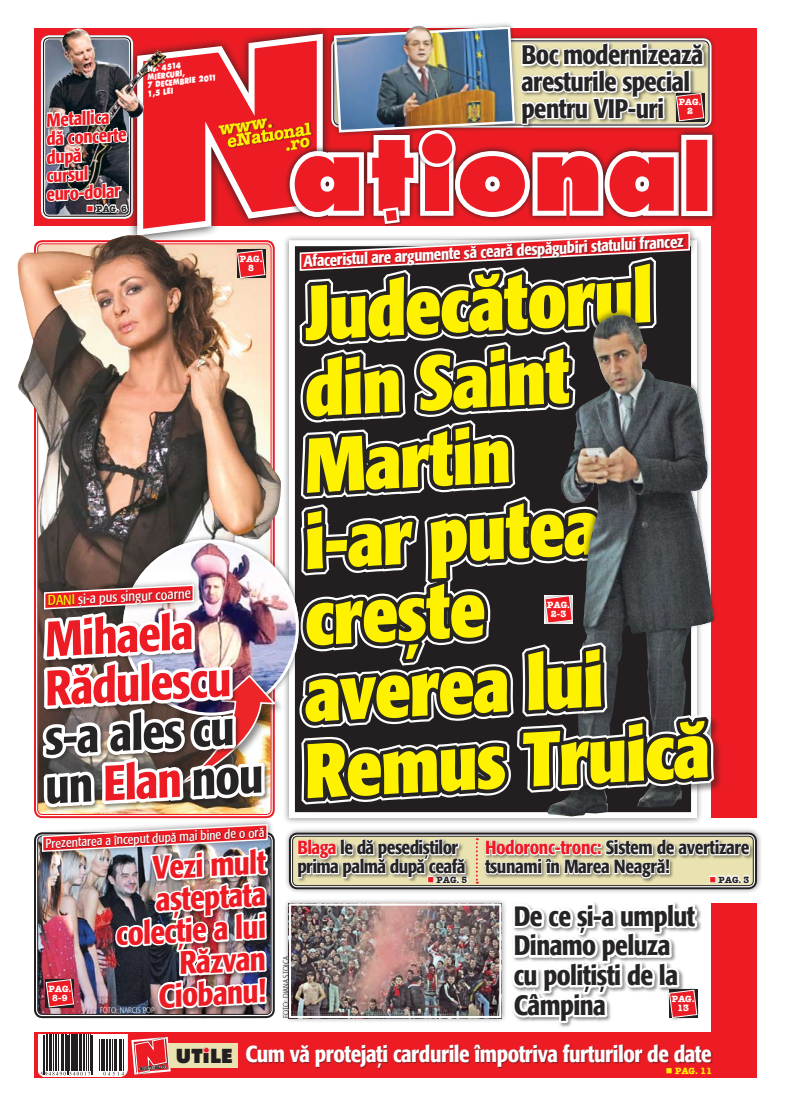
<style>
.page{position:relative;width:791px;height:1106px;background:#fff}
.page>*{position:absolute;margin:0;border:0;box-sizing:border-box;transform-origin:0 0}
.t1{font:100.7px "Futura Extra Bold Rom";color:#ed1c24}
.t2{font:700 condensed 76.2px/76.2px "R Formata";color:#fff200}
.t3{font:500 condensed 49.1px/48.9px "R Formata";color:#272425}
.t4{font:500 condensed 49.1px/48.9px "R Formata";color:#ed1c24}
.t5{font:500 condensed 32.2px/32.1px "R Formata";color:#ed1c24;text-align:right}
.t6{font:500 condensed 27.8px/29.7px "R Formata";letter-spacing:-.02em;color:#272425}
.t7{font:500 condensed 26.7px/26.7px "R Formata";letter-spacing:-.02em;color:#272425}
.t8{font:500 condensed 23px "R Formata";letter-spacing:-.02em;color:#fff}
.t9{font:500 condensed 19px/19px "R Formata";letter-spacing:-.02em;color:#272425}
.t10{font:18.9px "Futura Extra Bold Rom";color:#231f20}
.t11{font:500 condensed 18.5px/18.5px "R Formata";color:#ed1c24}
.t12{font:17.6px "American Type Writer Bold Rom";color:#fff200}
.t13{font:500 condensed 16.2px "R Formata";color:#fff}
.t14{font:14px "R Formata Condensed";color:#fff}
.t15{font:13px "R Formata Condensed";color:#fff}
.t16{font:9px/9px "American Type Writer Bold Rom";color:#fff;text-align:center}
.t17{font:9px "American Type Writer Bold Rom";color:#272425}
.t18{font:9px "American Type Writer Bold Rom";color:#fff200}
.t19{font:8px/8px "Futura Extra Bold Rom";color:#fff;scale:.8 1}
.t20{font:300 condensed 8px "R Formata";color:#231f20}
.t21{font:300 condensed 8px "R Formata";color:#fff}
.s1{color:#ed1c24}
.s2{color:#fff200}
.s3{font-size:70.7px}
</style>
<div class="page">
<div style="left:712px;top:903px;width:45px;height:174px;background:#ed1c24"></div>
<div style="left:283px;top:827px;width:508px;height:102px;background:#231f20;opacity:.5"></div>
<svg style="left:752px;top:129px;width:5px;height:126px"></svg>
<div style="left:298px;top:255px;width:493px;height:640px;background:#231f20;opacity:.5"></div>
<img style="left:17px;top:241px;width:21px;height:209px">
<img style="left:38px;top:23px;width:714px;height:1055px">
<p class="t11" style="left:42px;top:112px;width:85px;rotate:-3deg">Metallica dă concerte după<br>cursul euro-dolar</p>
<p class="t17" style="left:87px;top:203px;width:42px"><span class="s1">■</span> PAG. 6</p>
<p class="t19" style="left:144px;top:66px;width:90px;text-indent:3px;rotate:-7deg">Nr. 4514 miercuri,<br>7 decembrie 2011<br>1,5 LEI</p>
<p class="t12" style="left:217px;top:119px;width:56px;rotate:-9deg">www.</p>
<p class="t16" style="left:240px;top:254px;width:24px">PAG.<br>8</p>
<p class="t14" style="left:47px;top:593px;width:145px;rotate:-3deg"><span class="s2">Dani</span> şi-a pus singur coarne</p>
<h3 class="t4" style="left:40px;top:616px;width:188px;rotate:-3deg">Mihaela<br>Rădulescu</h3>
<h3 class="t3" style="left:40px;top:714px;width:220px;rotate:-3deg">s-a ales cu un <span class="s1">Elan</span> nou</h3>
<h3 class="t7" style="left:521px;top:42px;width:183px">Boc modernizează aresturile special pentru VIP-uri</h3>
<p class="t16" style="left:679px;top:98px;width:24px">PAG.<br>2</p>
<h1 class="t1" style="left:291px;top:111px;width:389px">at<span class="s3">I</span>ona</h1>
<p class="t13" style="left:303px;top:252px;width:382px;rotate:-3deg">Afaceristul are argumente să ceară despăgubiri statului francez</p>
<h2 class="t2" style="left:278px;top:278px;width:407px;text-indent:24px;rotate:-3deg">Judecătorul din Saint<br>Martin<br>i-ar putea creşte<br>averea lui<br>Remus truică</h2>
<p class="t16" style="left:547px;top:600px;width:24px">PAG.<br>2-3</p>
<p class="t15" style="left:45px;top:836px;width:221px;rotate:-3deg">Prezentarea a început după mai bine de o oră</p>
<p class="t9" style="left:297px;top:838px;width:170px"><span class="s1">Blaga</span> le dă pesediştilor prima palmă după ceafă</p>
<p class="t9" style="left:485px;top:838px;width:266px"><span class="s1">Hodoronc-tronc:</span> Sistem de avertizare tsunami în Marea Neagră!</p>
<h3 class="t5" style="left:112px;top:854px;width:155px;rotate:-3deg">Vezi mult aşteptata colecţie a lui<br>Răzvan<br>Ciobanu!</h3>
<p class="t8" style="left:245px;top:1041px;width:468px">Cum vă protejaţi cardurile împotriva furturilor de date</p>
<p class="t17" style="left:427px;top:873px;width:42px"><span class="s1">■</span> PAG. 5</p>
<p class="t17" style="left:709px;top:873px;width:42px"><span class="s1">■</span> PAG. 3</p>
<h3 class="t6" style="left:514px;top:901px;width:183px">De ce şi-a umplut<br>Dinamo peluza cu poliţişti de la<br>Câmpina</h3>
<p class="t20" style="left:282px;top:1018px;width:63px;rotate:-90deg">FOTO: DIANA STOICA</p>
<p class="t16" style="left:48px;top:983px;width:24px">PAG.<br>8-9</p>
<p class="t16" style="left:672px;top:994px;width:24px">PAG.<br>13</p>
<p class="t21" style="left:100px;top:1005px;width:56px">FOTO: NARCIS POP</p>
<p class="t10" style="left:176px;top:1044px;width:58px">Utile</p>
<p class="t18" style="left:666px;top:1065px;width:48px">■ PAG. 11</p>
</div>
